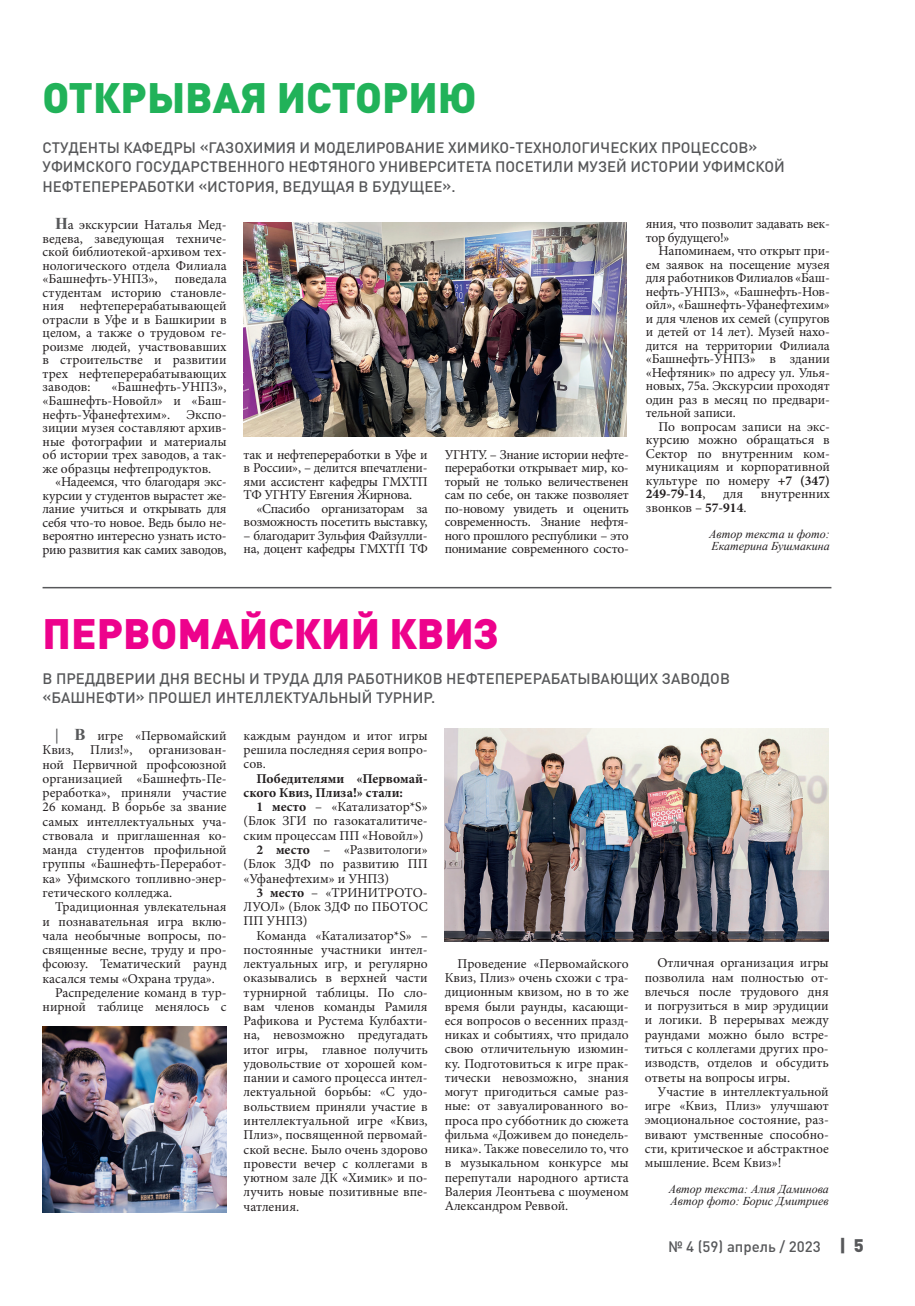
<style>
.page{position:relative;width:915px;height:1306px;background:#fff}
.page>*{position:absolute;margin:0;border:0;box-sizing:border-box;transform-origin:0 0}
.t1{font:900 42px "DIN Pro";color:#ed028c}
.t2{font:900 42px "DIN Pro";color:#21b259}
.t3{font:500 15px/19.5px "DIN Pro";color:#57585a}
.t4{font:13.5px/13.5px "Minion Pro";color:#231f20;text-align:justify}
.t5{font:13.5px/13.5px "Minion Pro";letter-spacing:-.02em;color:#231f20}
.t6{font:700 13.5px/14.2px "Minion Pro";color:#231f20}
.t7{font:italic 12px/12px "Times New Roman";color:#231f20}
.s1{font-family:"Times New Roman";font-weight:700;font-size:16.5px;color:#57585a}
.s2{font-weight:700}
.s3{font-weight:900;font-size:18px}
</style>
<div class="page">
<hr style="left:43px;top:587px;width:788px;height:1px;background:#57585a">
<img style="left:243px;top:222px;width:383px;height:214px">
<img style="left:43px;top:1026px;width:183px;height:186px">
<img style="left:444px;top:729px;width:384px;height:212px">
<h1 class="t2" style="left:43px;top:69px;width:435px">ОТКРЫВАЯ ИСТОРИЮ</h1>
<p class="t3" style="left:43px;top:137px;width:743px">СТУДЕНТЫ КАФЕДРЫ «ГАЗОХИМИЯ И МОДЕЛИРОВАНИЕ ХИМИКО-ТЕХНОЛОГИЧЕСКИХ ПРОЦЕССОВ»<br>УФИМСКОГО ГОСУДАРСТВЕННОГО НЕФТЯНОГО УНИВЕРСИТЕТА ПОСЕТИЛИ МУЗЕЙ ИСТОРИИ УФИМСКОЙ<br>НЕФТЕПЕРЕРАБОТКИ «ИСТОРИЯ, ВЕДУЩАЯ В БУДУЩЕЕ».</p>
<p class="t4" style="left:43px;top:218px;width:185px;text-indent:13px"><span class="s1">Н</span>а экскурсии Наталья Мед&shy;ведева, заведующая техниче&shy;ской библиотекой-архивом тех&shy;нологического отдела Филиала «Башнефть-УНПЗ»,</p>
<p class="t4" style="left:43px;top:272px;width:185px;text-indent:132px">поведала студентам историю становле&shy;ния нефтеперерабатывающей отрасли в Уфе и в Башкирии в целом, а также о трудовом ге&shy;роизме людей, участвовавших в строительстве и развитии трех нефтеперерабатывающих заводов:</p>
<p class="t4" style="left:43px;top:380px;width:185px;text-indent:69px">«Башнефть-УНПЗ», «Башнефть-Новойл» и «Баш&shy;нефть-Уфанефтехим». Экспо&shy;зиции музея составляют архив&shy;ные фотографии и материалы об истории трех заводов, а так&shy;же образцы нефтепродуктов.</p>
<p class="t4" style="left:43px;top:475px;width:185px;text-indent:13px">«Надеемся, что благодаря экс&shy;курсии у студентов вырастет же&shy;лание учиться и открывать для себя что-то новое. Ведь было не&shy;вероятно интересно узнать исто&shy;рию развития как самих заводов,</p>
<p class="t4" style="left:243px;top:448px;width:185px">так и нефтепереработки в Уфе и в России», – делится впечатлени&shy;ями ассистент кафедры ГМХТП ТФ УГНТУ Евгения Жирнова.</p>
<p class="t5" style="left:243px;top:502px;width:185px;text-align:right">«Спасибо организаторам за возможность посетить выставку,</p>
<p class="t5" style="left:243px;top:529px;width:185px">– благодарит Зульфия Файзулли&shy;на, доцент кафедры ГМХТП ТФ</p>
<p class="t4" style="left:444px;top:448px;width:185px">УГНТУ. – Знание истории нефте&shy;переработки открывает мир, ко&shy;торый не только величественен сам по себе, он также позволяет по-новому увидеть и оценить современность. Знание нефтя&shy;ного прошлого республики – это понимание современного состо-</p>
<p class="t5" style="left:645px;top:217px;width:185px">яния, что позволит задавать век&shy;тор будущего!»</p>
<p class="t4" style="left:645px;top:244px;width:185px;text-indent:13px">Напоминаем, что открыт при&shy;ем заявок на посещение музея для работников Филиалов «Баш&shy;нефть-УНПЗ», «Башнефть-Нов&shy;ойл», «Башнефть-Уфанефтехим» и для членов их семей (супругов и детей от 14 лет). Музей нахо&shy;дится на территории Филиала «Башнефть-УНПЗ» в здании «Нефтяник» по адресу ул. Улья&shy;новых, 75а. Экскурсии проходят один раз в месяц по предвари&shy;тельной записи.</p>
<p class="t4" style="left:645px;top:419px;width:185px;text-indent:13px">По вопросам записи на экс&shy;курсию можно обращаться в Сектор по внутренним ком&shy;муникациям и корпоративной культуре по номеру <span class="s2">+7 (347)<br>249-79-14</span>,</p>
<p class="t4" style="left:722px;top:487px;width:22px">для</p>
<p class="t4" style="left:760px;top:487px;width:70px">внутренних</p>
<p class="t4" style="left:645px;top:500px;width:102px">звонков – <span class="s2">57-914</span>.</p>
<p class="t7" style="left:709px;top:527px;width:122px">Автор текста и фото:<br>Екатерина Бушмакина</p>
<h1 class="t1" style="left:43px;top:605px;width:458px">ПЕРВОМАЙСКИЙ КВИЗ</h1>
<p class="t3" style="left:43px;top:667px;width:688px">В ПРЕДДВЕРИИ ДНЯ ВЕСНЫ И ТРУДА ДЛЯ РАБОТНИКОВ НЕФТЕПЕРЕРАБАТЫВАЮЩИХ ЗАВОДОВ «БАШНЕФТИ» ПРОШЕЛ ИНТЕЛЛЕКТУАЛЬНЫЙ ТУРНИР.</p>
<p class="t4" style="left:43px;top:728px;width:185px;line-height:14.2px;text-indent:13px"><span class="s1">| В</span> игре «Первомайский Квиз, Плиз!», организован&shy;ной Первичной профсоюзной организацией «Башнефть-Пе&shy;реработка», приняли участие 26 команд. В борьбе за звание самых интеллектуальных уча&shy;ствовала и приглашенная ко&shy;манда студентов профильной группы «Башнефть-Переработ&shy;ка» Уфимского топливно-энер&shy;гетического колледжа.</p>
<p class="t4" style="left:55px;top:900px;width:173px">Традиционная увлекательная</p>
<p class="t4" style="left:43px;top:914px;width:185px">и познавательная игра вклю-</p>
<p class="t4" style="left:43px;top:928px;width:185px">чала необычные вопросы, по-</p>
<p class="t4" style="left:43px;top:943px;width:185px">священные весне, труду и про-</p>
<p class="t4" style="left:43px;top:957px;width:185px">фсоюзу. Тематический раунд</p>
<p class="t4" style="left:43px;top:971px;width:174px">касался темы «Охрана труда».</p>
<p class="t4" style="left:55px;top:985px;width:173px">Распределение команд в тур-</p>
<p class="t4" style="left:43px;top:1000px;width:185px">нирной таблице менялось с</p>
<p class="t4" style="left:243px;top:728px;width:185px;line-height:14.2px">каждым раундом и итог игры решила последняя серия вопро&shy;сов.</p>
<p class="t6" style="left:243px;top:771px;width:185px;text-indent:13px">Победителями «Первомай&shy;ского Квиз, Плиза!» стали:</p>
<p class="t4" style="left:256px;top:800px;width:173px"><span class="s2">1 место</span> – «Катализатор*S»</p>
<p class="t4" style="left:243px;top:814px;width:185px">(Блок ЗГИ по газокаталитиче-</p>
<p class="t4" style="left:243px;top:828px;width:181px">ским процессам ПП «Новойл»)</p>
<p class="t4" style="left:256px;top:843px;width:173px"><span class="s2">2 место</span> – «Развитологи»</p>
<p class="t4" style="left:243px;top:857px;width:185px">(Блок ЗДФ по развитию ПП</p>
<p class="t4" style="left:243px;top:871px;width:147px">«Уфанефтехим» и УНПЗ)</p>
<p class="t4" style="left:256px;top:885px;width:173px"><span class="s2">3 место</span> – «ТРИНИТРОТО-</p>
<p class="t4" style="left:243px;top:900px;width:185px">ЛУОЛ» (Блок ЗДФ по ПБОТОС</p>
<p class="t4" style="left:243px;top:914px;width:65px">ПП УНПЗ)</p>
<p class="t4" style="left:256px;top:928px;width:173px">Команда «Катализатор*S» –</p>
<p class="t4" style="left:243px;top:942px;width:185px">постоянные участники интел-</p>
<p class="t4" style="left:243px;top:957px;width:185px">лектуальных игр, и регулярно</p>
<p class="t4" style="left:243px;top:971px;width:185px">оказывались в верхней части</p>
<p class="t4" style="left:243px;top:985px;width:185px">турнирной таблицы. По сло-</p>
<p class="t4" style="left:243px;top:999px;width:185px">вам членов команды Рамиля</p>
<p class="t4" style="left:243px;top:1014px;width:185px">Рафикова и Рустема Кулбахти-</p>
<p class="t4" style="left:243px;top:1028px;width:185px">на, невозможно предугадать</p>
<p class="t4" style="left:243px;top:1042px;width:185px">итог игры, главное получить</p>
<p class="t4" style="left:243px;top:1056px;width:185px">удовольствие от хорошей ком-</p>
<p class="t4" style="left:243px;top:1071px;width:185px">пании и самого процесса интел-</p>
<p class="t4" style="left:243px;top:1085px;width:185px">лектуальной борьбы: «С удо-</p>
<p class="t4" style="left:243px;top:1099px;width:185px">вольствием приняли участие в</p>
<p class="t4" style="left:243px;top:1113px;width:185px">интеллектуальной игре «Квиз,</p>
<p class="t4" style="left:243px;top:1128px;width:185px">Плиз», посвященной первомай-</p>
<p class="t4" style="left:243px;top:1142px;width:185px">ской весне. Было очень здорово</p>
<p class="t4" style="left:243px;top:1156px;width:185px">провести вечер с коллегами в</p>
<p class="t4" style="left:243px;top:1170px;width:185px">уютном зале ДК «Химик» и по-</p>
<p class="t4" style="left:243px;top:1185px;width:185px">лучить новые позитивные впе-</p>
<p class="t4" style="left:243px;top:1199px;width:57px">чатления.</p>
<p class="t4" style="left:444px;top:956px;width:185px;line-height:14.2px;text-indent:13px">Проведение «Первомайского Квиз, Плиз» очень схожи с тра&shy;диционным квизом, но в то же время были раунды, касающи&shy;еся вопросов о весенних празд&shy;никах и событиях, что придало свою отличительную изюмин&shy;ку. Подготовиться к игре прак&shy;тически невозможно, знания могут пригодиться самые раз&shy;ные: от завуалированного во&shy;проса про субботник до сюжета фильма «Доживем до понедель&shy;ника». Также повеселило то, что в музыкальном конкурсе мы перепутали народного артиста Валерия Леонтьева с шоуменом Александром Реввой.</p>
<p class="t4" style="left:644px;top:956px;width:185px;line-height:14.2px;text-indent:13px">Отличная организация игры позволила нам полностью от&shy;влечься после трудового дня и погрузиться в мир эрудиции и логики. В перерывах между раундами можно было встре&shy;титься с коллегами других про&shy;изводств, отделов и обсудить ответы на вопросы игры.</p>
<p class="t4" style="left:644px;top:1084px;width:185px;line-height:14.2px;text-indent:13px">Участие в интеллектуальной игре «Квиз, Плиз» улучшают эмоциональное состояние, раз&shy;вивают умственные способно&shy;сти, критическое и абстрактное мышление. Всем Квиз»!</p>
<p class="t7" style="left:668px;top:1182px;width:162px">Автор текста: Алия Даминова<br>Автор фото: Борис Дмитриев</p>
<p class="t3" style="left:668px;top:1235px;width:197px">№ 4 (59) апрель / 2023 <span class="s3">| 5</span></p>
</div>
